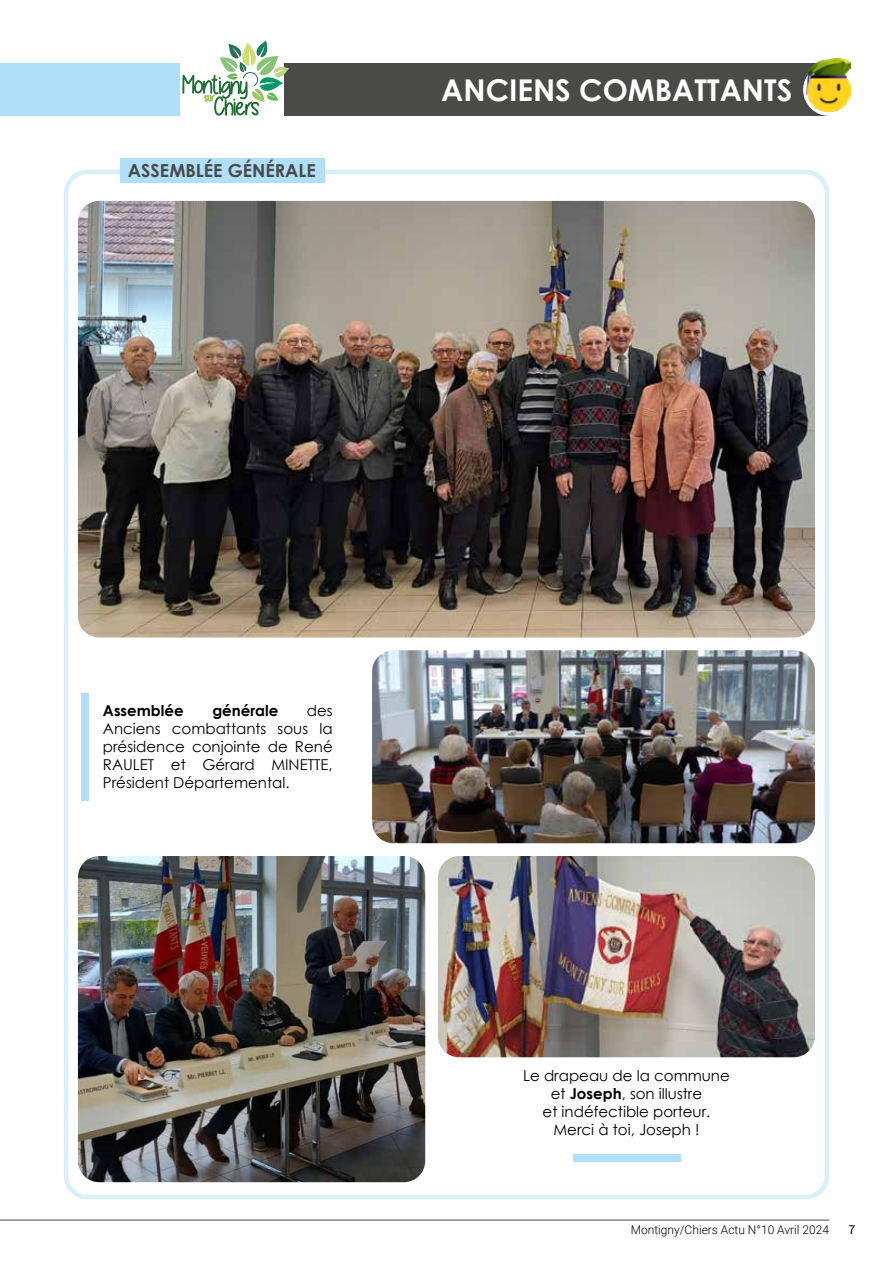
<style>
.page{position:relative;width:893px;height:1263px;background:#fff}
.page>*{position:absolute;margin:0;border:0;box-sizing:border-box;transform-origin:0 0}
.t1{font:700 30px "Century Gothic";color:#fff}
.t2{font:700 18px "Century Gothic";color:#4a4a49}
.t3{font:15px/18px "Century Gothic";color:#000;text-align:center}
.t4{font:700 15px "Century Gothic";color:#000}
.t5{font:300 12px "Roboto";color:#000}
.t6{font:12px "Roboto";color:#000}
.s1{font-weight:700}
</style>
<div class="page">
<hr style="left:0;top:1220px;width:829px;height:1px;background:#4a4a49">
<img style="left:78px;top:201px;width:737px;height:436px">
<div style="left:64px;top:170px;width:765px;height:1029px;border:4px solid #daeffd;border-radius:21px"></div>
<div style="left:0;top:64px;width:180px;height:52px;background:#afdff9"></div>
<div style="left:284px;top:64px;width:545px;height:52px;background:#4a4a49"></div>
<svg style="left:803px;top:64px;width:52px;height:52px"></svg>
<svg style="left:182px;top:40px;width:107px;height:76px"></svg>
<div style="left:120px;top:158px;width:205px;height:24px;background:#afdff9"></div>
<img style="left:438px;top:856px;width:377px;height:201px">
<img style="left:78px;top:856px;width:347px;height:326px">
<img style="left:372px;top:650px;width:443px;height:193px">
<div style="left:81px;top:693px;width:8px;height:107px;background:#afdff9"></div>
<div style="left:573px;top:1154px;width:107px;height:8px;background:#afdff9"></div>
<img style="left:806px;top:58px;width:44px;height:53px">
<p class="t2" style="left:128px;top:157px;width:189px">ASSEMBLÉE GÉNÉRALE</p>
<h1 class="t1" style="left:441px;top:67px;width:353px">ANCIENS COMBATTANTS</h1>
<p class="t4" style="left:103px;top:699px;width:82px">Assemblée</p>
<p class="t4" style="left:212px;top:699px;width:67px">générale</p>
<p class="t3" style="left:103px;top:701px;width:231px;text-align:justify;text-indent:204px">des Anciens combattants sous la présidence conjointe de René RAULET et Gérard MINETTE, Président Départemental.</p>
<p class="t3" style="left:523px;top:1067px;width:208px">Le drapeau de la commune et <span class="s1">Joseph</span>, son illustre<br>et indéfectible porteur.<br>Merci à toi, Joseph !</p>
<p class="t5" style="left:631px;top:1222px;width:200px">Montigny/Chiers Actu N°10 Avril 2024</p>
<p class="t6" style="left:848px;top:1222px;width:8px">7</p>
</div>
